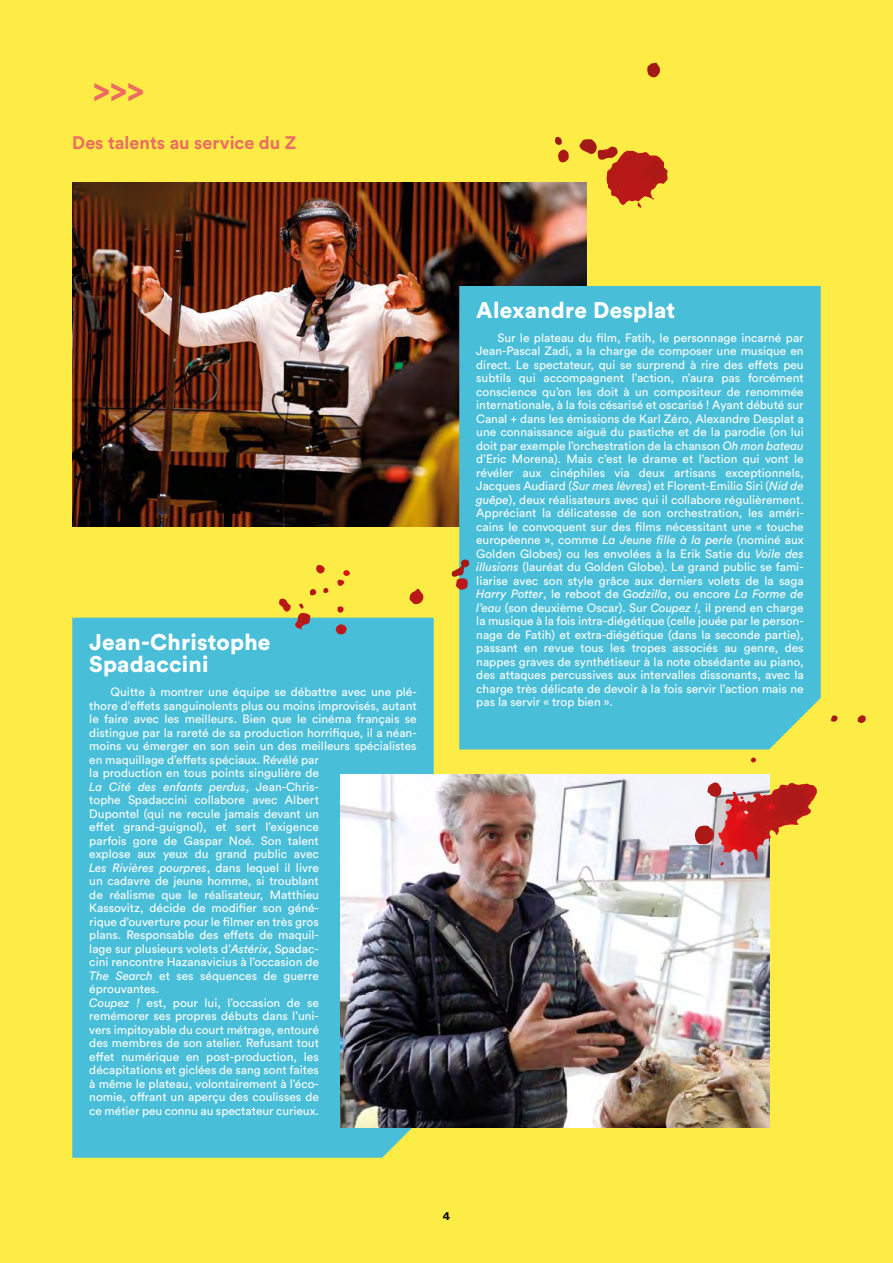
<style>
.page{position:relative;width:893px;height:1263px;background:#fcec45}
.page>*{position:absolute;margin:0;border:0;box-sizing:border-box;transform-origin:0 0}
.t1{font:900 33px "Circular Std";color:#ed6b62}
.t2{font:900 22.5px/22.5px "Circular Std";letter-spacing:.01em;color:#fff}
.t3{font:700 18px "Circular Std";color:#ed6b62}
.t4{font:12px/13.5px "Circular Std";color:#fff}
.t5{font:700 12px "Circular Std";color:#000}
.s1{font-style:italic}
</style>
<div class="page">
<div style="left:72px;top:618px;width:362px;height:540px;background:#49bed8"></div>
<img style="left:72px;top:183px;width:515px;height:343px">
<img style="left:340px;top:775px;width:430px;height:353px">
<svg style="left:831px;top:715px;width:6px;height:7px"></svg>
<svg style="left:751px;top:757px;width:5px;height:5px"></svg>
<svg style="left:858px;top:715px;width:8px;height:8px"></svg>
<svg style="left:695px;top:782px;width:122px;height:83px"></svg>
<svg style="left:555px;top:137px;width:14px;height:26px"></svg>
<svg style="left:579px;top:139px;width:89px;height:69px"></svg>
<svg style="left:647px;top:62px;width:13px;height:16px"></svg>
<div style="left:459px;top:286px;width:362px;height:463px;background:#49bed8"></div>
<svg style="left:409px;top:588px;width:15px;height:16px"></svg>
<svg style="left:452px;top:559px;width:17px;height:31px"></svg>
<svg style="left:316px;top:565px;width:9px;height:8px"></svg>
<svg style="left:337px;top:606px;width:7px;height:7px"></svg>
<svg style="left:337px;top:570px;width:13px;height:16px"></svg>
<svg style="left:323px;top:588px;width:6px;height:5px"></svg>
<svg style="left:336px;top:624px;width:11px;height:10px"></svg>
<svg style="left:279px;top:589px;width:37px;height:41px"></svg>
<h1 class="t1" style="left:94px;top:68px;width:52px">&gt;&gt;&gt;</h1>
<h3 class="t3" style="left:72px;top:131px;width:226px">Des talents au service du Z</h3>
<h2 class="t2" style="left:89px;top:630px;width:183px">Jean-Christophe<br>Spadaccini</h2>
<p class="t4" style="left:89px;top:685px;width:329px;text-indent:21px">Quitte à montrer une équipe se débattre avec une plé&shy;thore d’effets sanguinolents plus ou moins improvisés, autant le faire avec les meilleurs. Bien que le cinéma français se distingue par la rareté de sa production horrifique, il a néan&shy;moins vu émerger en son sein un des meilleurs spécialistes en maquillage d’effets spéciaux. Révélé par<br>la production en tous points singulière de<br><span class="s1">La Cité des enfants perdus</span>, Jean-Chris-<br>tophe Spadaccini collabore avec Albert<br>Dupontel (qui ne recule jamais devant un<br>effet grand-guignol), et sert l’exigence<br>parfois gore de Gaspar Noé. Son talent<br>explose aux yeux du grand public avec<br><span class="s1">Les Rivières pourpres</span>, dans lequel il livre<br>un cadavre de jeune homme, si troublant<br>de réalisme que le réalisateur, Matthieu<br>Kassovitz, décide de modifier son géné-<br>rique d’ouverture pour le filmer en très gros<br>plans. Responsable des effets de maquil-<br>lage sur plusieurs volets d’<span class="s1">Astérix</span>, Spadac-<br>cini rencontre Hazanavicius à l’occasion de<br><span class="s1">The Search</span> et ses séquences de guerre<br>éprouvantes.<br><span class="s1">Coupez !</span> est, pour lui, l’occasion de se<br>remémorer ses propres débuts dans l’uni-<br>vers impitoyable du court métrage, entouré<br>des membres de son atelier. Refusant tout<br>effet numérique en post-production, les<br>décapitations et giclées de sang sont faites<br>à même le plateau, volontairement à l’éco-<br>nomie, offrant un aperçu des coulisses de<br>ce métier peu connu au spectateur curieux.</p>
<h2 class="t2" style="left:476px;top:298px;width:200px">Alexandre Desplat</h2>
<p class="t4" style="left:476px;top:331px;width:329px;text-align:justify;text-indent:21px">Sur le plateau du film, Fatih, le personnage incarné par Jean-Pascal Zadi, a la charge de composer une musique en direct. Le spectateur, qui se surprend à rire des effets peu subtils qui accompagnent l’action, n’aura pas forcément conscience qu’on les doit à un compositeur de renommée internationale, à la fois césarisé et oscarisé ! Ayant débuté sur Canal + dans les émissions de Karl Zéro, Alexandre Desplat a une connaissance aiguë du pastiche et de la parodie (on lui doit par exemple l’orchestration de la chanson <span class="s1">Oh mon bateau </span>d’Eric Morena). Mais c’est le drame et l’action qui vont le révéler aux cinéphiles via deux artisans exceptionnels, Jacques Audiard (<span class="s1">Sur mes lèvres</span>) et Florent-Emilio Siri (<span class="s1">Nid de guêpe</span>), deux réalisateurs avec qui il collabore régulièrement.<br>Appréciant la délicatesse de son orchestration, les améri&shy;cains le convoquent sur des films nécessitant une « touche européenne », comme <span class="s1">La Jeune fille à la perle</span> (nominé aux Golden Globes) ou les envolées à la Erik Satie du <span class="s1">Voile des illusions</span> (lauréat du Golden Globe). Le grand public se fami&shy;liarise avec son style grâce aux derniers volets de la saga <span class="s1">Harry Potter</span>, le reboot de <span class="s1">Godzilla</span>, ou encore <span class="s1">La Forme de l’eau</span> (son deuxième Oscar). Sur <span class="s1">Coupez !,</span> il prend en charge la musique à la fois intra-diégétique (celle jouée par le person&shy;nage de Fatih) et extra-diégétique (dans la seconde partie), passant en revue tous les tropes associés au genre, des nappes graves de synthétiseur à la note obsédante au piano, des attaques percussives aux intervalles dissonants, avec la charge très délicate de devoir à la fois servir l’action mais ne pas la servir « trop bien ».</p>
<p class="t5" style="left:443px;top:1208px;width:9px">4</p>
</div>
